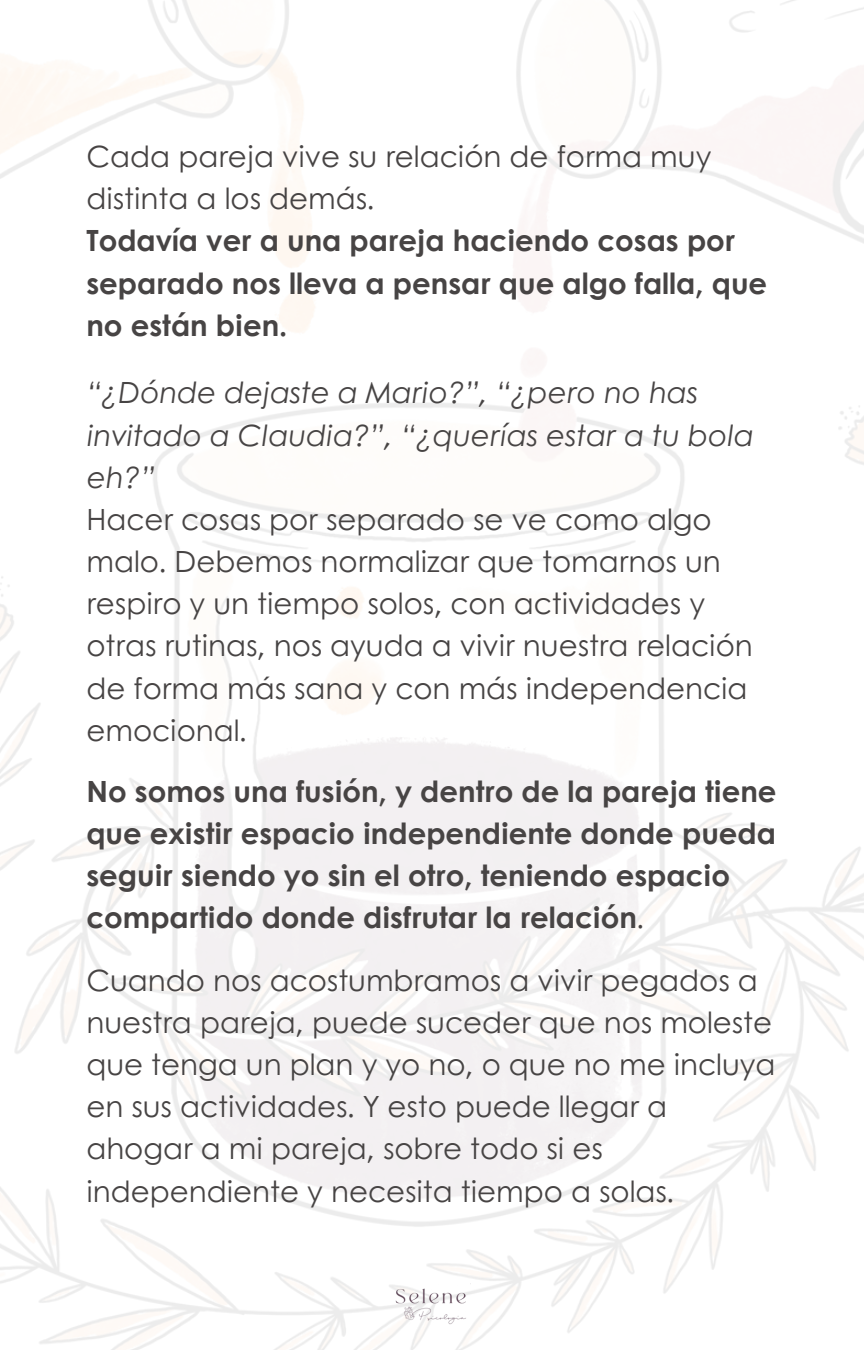
<style>
.page{position:relative;width:864px;height:1350px;background:#fff}
.page>*{position:absolute;margin:0;border:0;box-sizing:border-box;transform-origin:0 0}
.t1{font:29.25px/42.3px "Century Gothic";color:#474444}
.t2{font:700 29.25px/42.3px "Century Gothic";color:#474444}
.t3{font:italic 29.25px/42.3px "Century Gothic";color:#474444}
.s1{font-weight:400}
</style>
<div class="page">
<img style="left:394px;top:1284px;width:76px;height:40px">
<p class="t1" style="left:86px;top:134px;width:626px">Cada pareja vive su relación de forma muy distinta a los demás.</p>
<p class="t2" style="left:86px;top:218px;width:682px">Todavía ver a una pareja haciendo cosas por separado nos lleva a pensar que algo falla, que no están bien.</p>
<p class="t3" style="left:86px;top:370px;width:669px">“¿Dónde dejaste a Mario?”, “¿pero no has invitado a Claudia?”, “¿querías estar a tu bola eh?”</p>
<p class="t1" style="left:86px;top:497px;width:668px">Hacer cosas por separado se ve como algo malo. Debemos normalizar que tomarnos un respiro y un tiempo solos, con actividades y otras rutinas, nos ayuda a vivir nuestra relación de forma más sana y con más independencia emocional.</p>
<p class="t2" style="left:86px;top:768px;width:692px">No somos una fusión, y dentro de la pareja tiene que existir espacio independiente donde pueda seguir siendo yo sin el otro, teniendo espacio compartido donde disfrutar la relación<span class="s1">.</span></p>
<p class="t1" style="left:86px;top:957px;width:691px">Cuando nos acostumbramos a vivir pegados a nuestra pareja, puede suceder que nos moleste que tenga un plan y yo no, o que no me incluya en sus actividades. Y esto puede llegar a ahogar a mi pareja, sobre todo si es independiente y necesita tiempo a solas.</p>
</div>
